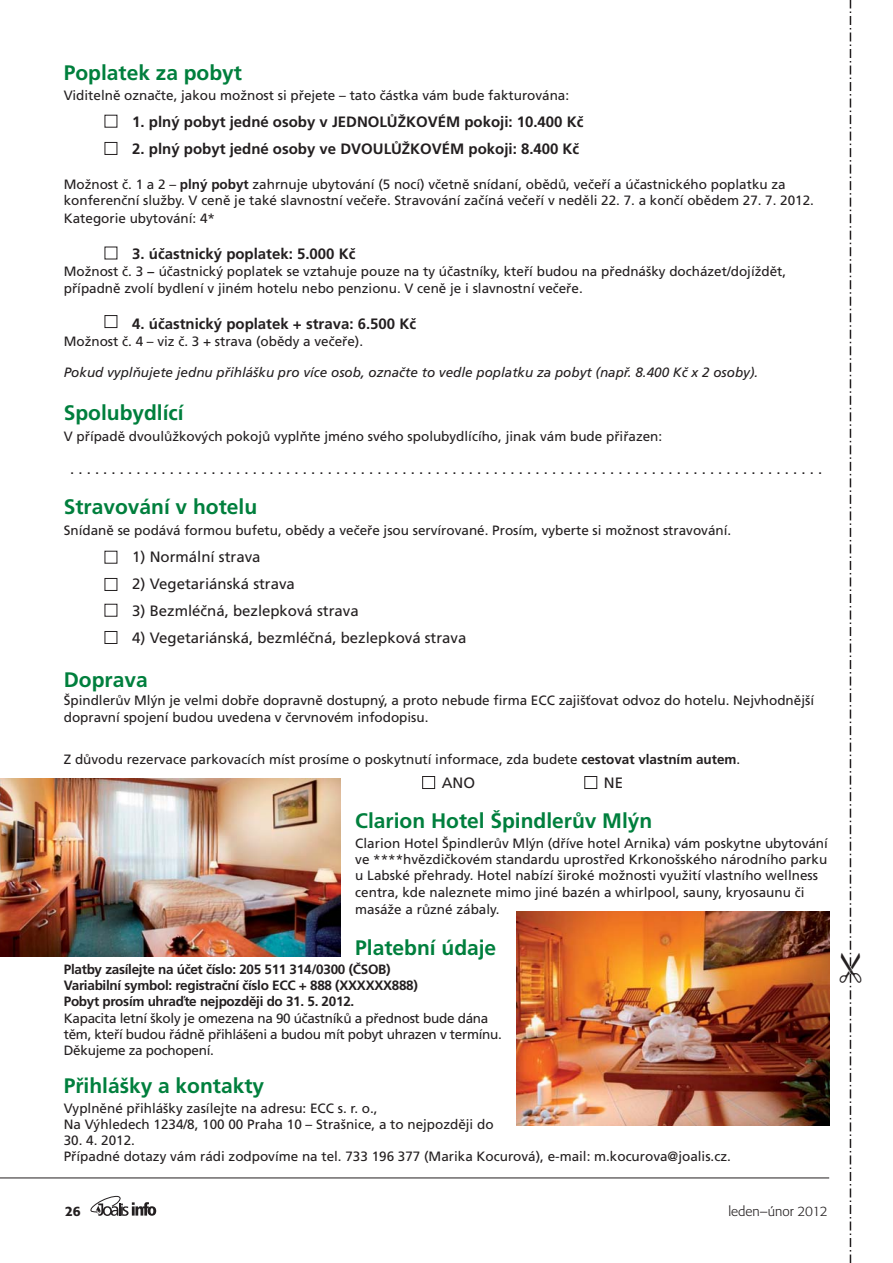
<style>
.page{position:relative;width:893px;height:1263px;background:#fff}
.page>*{position:absolute;margin:0;border:0;box-sizing:border-box;transform-origin:0 0}
.t1{font:700 21px "Frutiger CE";color:#007f3d}
.t2{font:15px "Frutiger CE";color:#231f20}
.t3{font:700 15px "Frutiger CE";color:#231f20}
.t4{font:13.5px/16.5px "Frutiger CE";color:#231f20}
.t5{font:700 13.5px/16.2px "Frutiger CE";letter-spacing:-.02em;color:#231f20}
.t6{font:13.5px/16.2px "Frutiger CE";letter-spacing:-.02em;color:#231f20}
.t7{font:italic 13.5px "Frutiger CE";color:#231f20}
.t8{font:300 13.5px "Formata CE";color:#231f20}
.t9{font:500 13.5px "Formata CE";color:#231f20}
.s1{font-weight:700}
</style>
<div class="page">
<svg style="left:90px;top:1196px;width:66px;height:20px"></svg>
<hr style="left:0;top:1177px;width:829px;height:1px;background:#231f20">
<img style="left:0;top:778px;width:340px;height:178px">
<img style="left:516px;top:911px;width:313px;height:215px">
<div style="left:105px;top:142px;width:12px;height:13px;border:1px solid #231f20"></div>
<div style="left:105px;top:315px;width:12px;height:13px;border:1px solid #231f20"></div>
<div style="left:105px;top:578px;width:12px;height:13px;border:1px solid #231f20"></div>
<div style="left:105px;top:604px;width:12px;height:13px;border:1px solid #231f20"></div>
<svg style="left:104px;top:631px;width:493px;height:158px"></svg>
<svg style="left:849px;top:0;width:3px;height:1263px"></svg>
<h1 class="t1" style="left:64px;top:64px;width:180px">Poplatek za pobyt</h1>
<p class="t4" style="left:64px;top:88px;width:507px">Viditelně označte, jakou možnost si přejete – tato částka vám bude fakturována:</p>
<p class="t3" style="left:132px;top:116px;width:453px">1. plný pobyt jedné osoby v JEDNOLŮŽKOVÉM pokoji: 10.400 Kč</p>
<p class="t3" style="left:132px;top:143px;width:448px">2. plný pobyt jedné osoby ve DVOULŮŽKOVÉM pokoji: 8.400 Kč</p>
<p class="t4" style="left:64px;top:177px;width:752px">Možnost č. 1 a 2 – <span class="s1">plný pobyt</span> zahrnuje ubytování (5 nocí) včetně snídaní, obědů, večeří a účastnického poplatku za konferenční služby. V ceně je také slavnostní večeře. Stravování začíná večeří v neděli 22. 7. a končí obědem 27. 7. 2012.<br>Kategorie ubytování: 4*</p>
<p class="t3" style="left:132px;top:247px;width:225px">3. účastnický poplatek: 5.000 Kč</p>
<p class="t4" style="left:64px;top:263px;width:724px;line-height:17.2px">Možnost č. 3 − účastnický poplatek se vztahuje pouze na ty účastníky, kteří budou na přednášky docházet/dojíždět, případně zvolí bydlení v jiném hotelu nebo penzionu. V ceně je i slavnostní večeře.</p>
<p class="t3" style="left:132px;top:318px;width:285px">4. účastnický poplatek + strava: 6.500 Kč</p>
<p class="t4" style="left:64px;top:334px;width:301px">Možnost č. 4 – viz č. 3 + strava (obědy a večeře).</p>
<p class="t7" style="left:64px;top:366px;width:696px">Pokud vyplňujete jednu přihlášku pro více osob, označte to vedle poplatku za pobyt (např. 8.400 Kč x 2 osoby).</p>
<h1 class="t1" style="left:64px;top:404px;width:121px">Spolubydlící</h1>
<p class="t4" style="left:64px;top:429px;width:600px">V případě dvoulůžkových pokojů vyplňte jméno svého spolubydlícího, jinak vám bude přiřazen:</p>
<p class="t2" style="left:70px;top:462px;width:754px">. . . . . . . . . . . . . . . . . . . . . . . . . . . . . . . . . . . . . . . . . . . . . . . . . . . . . . . . . . . . . . . . . . . . . . . . . . . . . . . . . . . . . . . . . . .</p>
<h1 class="t1" style="left:64px;top:498px;width:195px">Stravování v hotelu</h1>
<p class="t4" style="left:64px;top:523px;width:669px">Snídaně se podává formou bufetu, obědy a večeře jsou servírované. Prosím, vyberte si možnost stravování.</p>
<p class="t2" style="left:132px;top:551px;width:130px">1) Normální strava</p>
<p class="t2" style="left:132px;top:578px;width:164px">2) Vegetariánská strava</p>
<p class="t2" style="left:132px;top:605px;width:228px">3) Bezmléčná, bezlepková strava</p>
<p class="t2" style="left:132px;top:632px;width:336px">4) Vegetariánská, bezmléčná, bezlepková strava</p>
<h1 class="t1" style="left:64px;top:671px;width:85px">Doprava</h1>
<p class="t4" style="left:64px;top:692px;width:752px;line-height:17.2px">Špindlerův Mlýn je velmi dobře dopravně dostupný, a proto nebude firma ECC zajišťovat odvoz do hotelu. Nejvhodnější dopravní spojení budou uvedena v červnovém infodopisu.</p>
<p class="t4" style="left:64px;top:752px;width:678px">Z důvodu rezervace parkovacích míst prosíme o poskytnutí informace, zda budete <span class="s1">cestovat vlastním autem</span>.</p>
<p class="t2" style="left:442px;top:777px;width:35px">ANO</p>
<p class="t2" style="left:604px;top:777px;width:21px">NE</p>
<h1 class="t1" style="left:355px;top:813px;width:299px">Clarion Hotel Špindlerův Mlýn</h1>
<p class="t4" style="left:355px;top:836px;width:474px">Clarion Hotel Špindlerův Mlýn (dříve hotel Arnika) vám poskytne ubytování ve ****hvězdičkovém standardu uprostřed Krkonošského národního parku u Labské přehrady. Hotel nabízí široké možnosti využití vlastního wellness centra, kde naleznete mimo jiné bazén a whirlpool, sauny, kryosaunu či masáže a různé zábaly.</p>
<h1 class="t1" style="left:355px;top:939px;width:142px">Platební údaje</h1>
<p class="t5" style="left:64px;top:962px;width:356px">Platby zasílejte na účet číslo: 205 511 314/0300 (ČSOB)<br>Variabilní symbol: registrační číslo ECC + 888 (XXXXXX888)<br>Pobyt prosím uhraďte nejpozději do 31. 5. 2012.</p>
<p class="t6" style="left:64px;top:1011px;width:440px">Kapacita letní školy je omezena na 90 účastníků a přednost bude dána těm, kteří budou řádně přihlášeni a budou mít pobyt uhrazen v termínu.<br>Děkujeme za pochopení.</p>
<h1 class="t1" style="left:64px;top:1077px;width:202px">Přihlášky a kontakty</h1>
<p class="t4" style="left:64px;top:1101px;width:431px">Vyplněné přihlášky zasílejte na adresu: ECC s. r. o.,<br>Na Výhledech 1234/8, 100 00 Praha 10 – Strašnice, a to nejpozději do</p>
<p class="t4" style="left:64px;top:1133px;width:668px">30. 4. 2012.<br>Případné dotazy vám rádi zodpovíme na tel. 733 196 377 (Marika Kocurová), e-mail: m.kocurova@joalis.cz.</p>
<p class="t9" style="left:65px;top:1205px;width:17px">26</p>
<p class="t8" style="left:728px;top:1205px;width:101px">leden–únor 2012</p>
</div>
